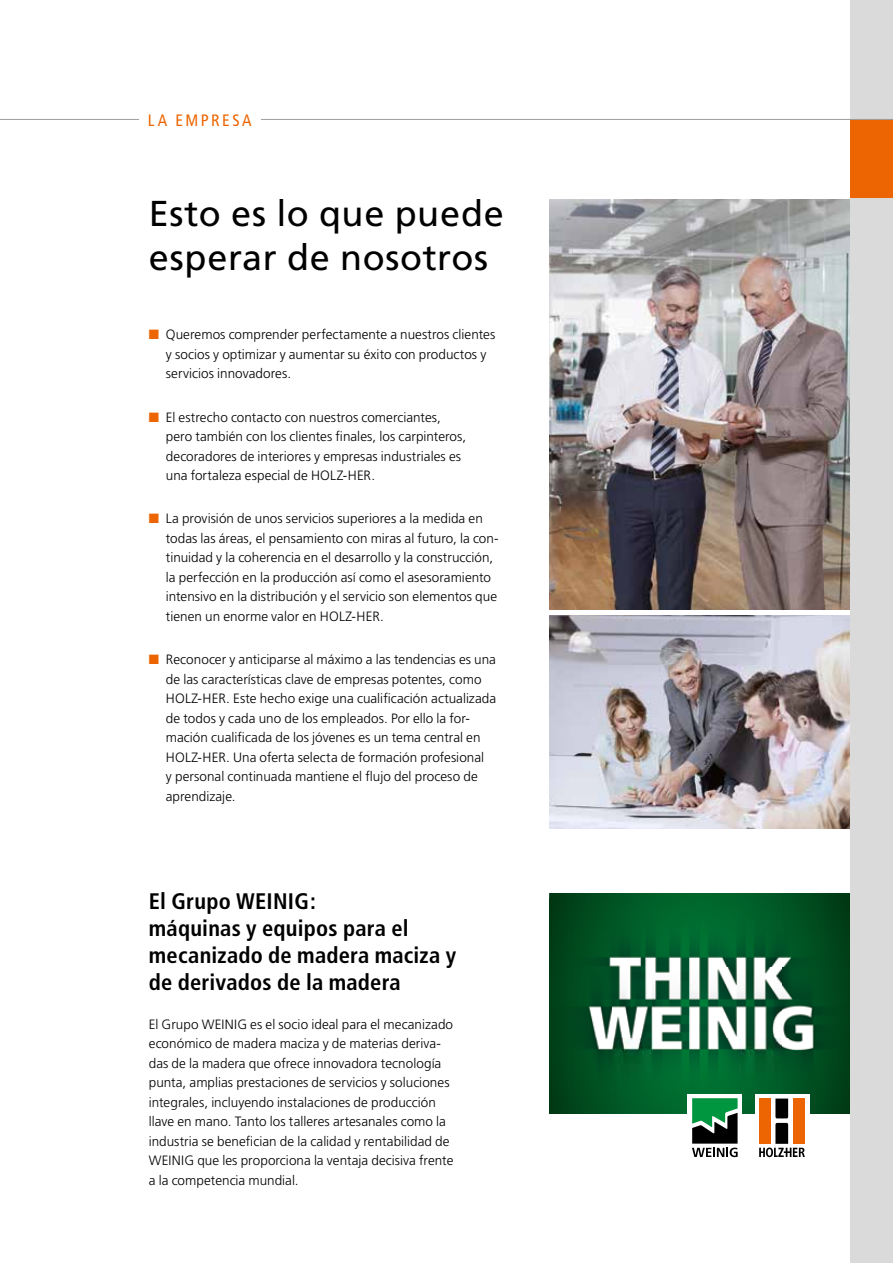
<style>
.page{position:relative;width:893px;height:1263px;background:#fff}
.page>*{position:absolute;margin:0;border:0;box-sizing:border-box;transform-origin:0 0}
.t1{font:36px/43.5px "Frutiger";letter-spacing:.02em;color:#000}
.t2{font:700 condensed 22.5px/27px "Frutiger";letter-spacing:.01em;color:#000}
.t3{font:condensed 16.5px "Frutiger";letter-spacing:.15em;color:#ec6502}
.t4{font:300 13.5px/19.5px "Frutiger";letter-spacing:.005em;color:#000}
.s1{color:#ec6502}
</style>
<div class="page">
<img style="left:549px;top:420px;width:301px;height:189px">
<img style="left:549px;top:615px;width:301px;height:213px">
<svg style="left:549px;top:893px;width:301px;height:5px"></svg>
<img style="left:549px;top:898px;width:301px;height:215px">
<div style="left:755px;top:1094px;width:54px;height:67px;background:#fff"></div>
<svg style="left:759px;top:1098px;width:46px;height:59px"></svg>
<div style="left:687px;top:1094px;width:55px;height:67px;background:#fff"></div>
<svg style="left:692px;top:1098px;width:46px;height:59px"></svg>
<div style="left:850px;top:0;width:43px;height:1263px;background:#dadada"></div>
<svg style="left:0;top:119px;width:893px;height:301px"></svg>
<div style="left:139px;top:105px;width:121px;height:30px;background:#fff"></div>
<p class="t3" style="left:148px;top:111px;width:105px">LA EMPRESA</p>
<h1 class="t1" style="left:149px;top:192px;width:356px">Esto es lo que puede esperar de nosotros</h1>
<p class="t4" style="left:166px;top:325px;width:331px;text-indent:-17px"><span class="s1">■</span> Queremos comprender perfectamente a nuestros clientes y socios y optimizar y aumentar su éxito con productos y servicios innovadores.</p>
<p class="t4" style="left:166px;top:407px;width:302px;text-indent:-17px"><span class="s1">■</span> El estrecho contacto con nuestros comerciantes, pero también con los clientes finales, los carpinteros, decoradores de interiores y empresas industriales es una fortaleza especial de HOLZ-HER.</p>
<p class="t4" style="left:166px;top:509px;width:334px;text-indent:-17px"><span class="s1">■</span> La provisión de unos servicios superiores a la medida en todas las áreas, el pensamiento con miras al futuro, la con&shy;tinuidad y la coherencia en el desarrollo y la construcción, la perfección en la producción así como el asesoramiento intensivo en la distribución y el servicio son elementos que tienen un enorme valor en HOLZ-HER.</p>
<p class="t4" style="left:166px;top:650px;width:332px;text-indent:-17px"><span class="s1">■</span> Reconocer y anticiparse al máximo a las tendencias es una de las características clave de empresas potentes, como HOLZ-HER. Este hecho exige una cualificación actualizada de todos y cada uno de los empleados. Por ello la for&shy;mación cualificada de los jóvenes es un tema central en HOLZ-HER. Una oferta selecta de formación profesional<br>y personal continuada mantiene el flujo del proceso de aprendizaje.</p>
<h2 class="t2" style="left:149px;top:887px;width:309px">El Grupo WEINIG:<br>máquinas y equipos para el mecanizado de madera maciza y de derivados de la madera</h2>
<p class="t4" style="left:149px;top:1015px;width:306px">El Grupo WEINIG es el socio ideal para el mecanizado económico de madera maciza y de materias deriva&shy;das de la madera que ofrece innovadora tecnología punta, amplias prestaciones de servicios y soluciones integrales, incluyendo instalaciones de producción llave en mano. Tanto los talleres artesanales como la industria se benefician de la calidad y rentabilidad de WEINIG que les proporciona la ventaja decisiva frente a la competencia mundial.</p>
</div>
